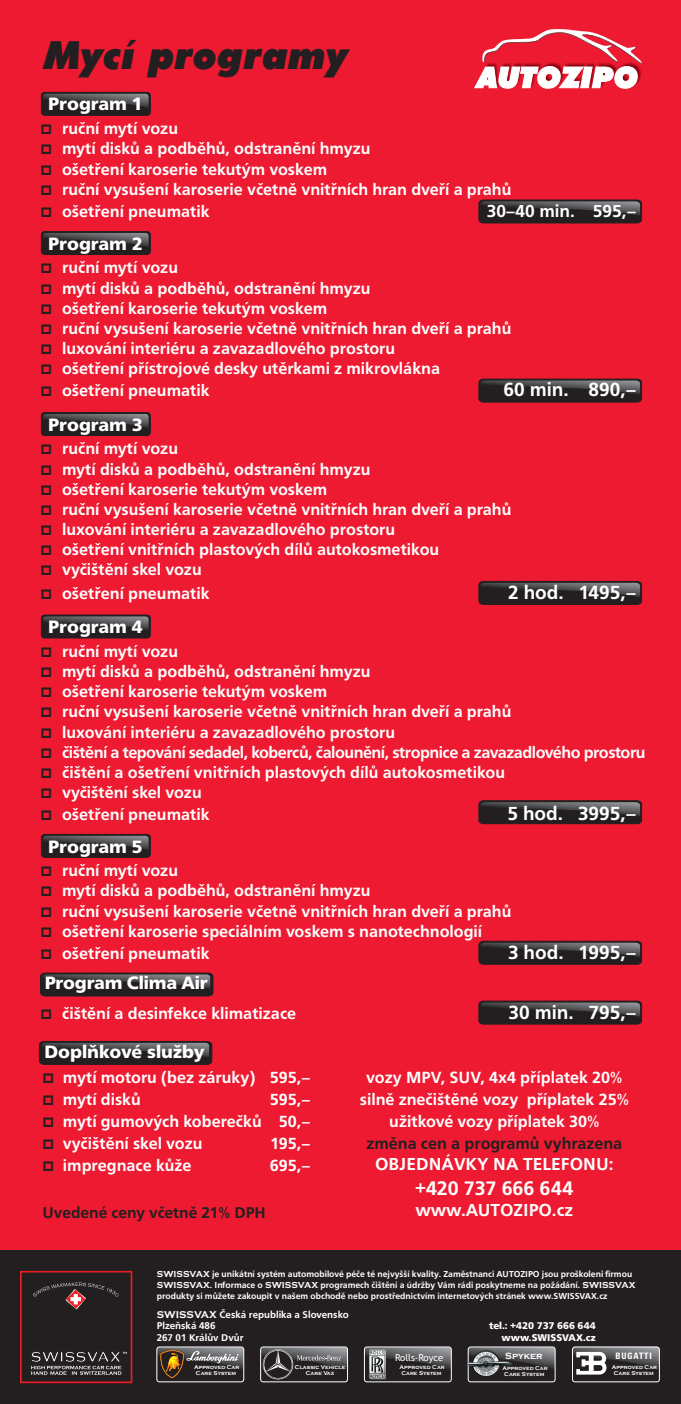
<style>
.page{position:relative;width:681px;height:1404px;background:#fff}
.page>*{position:absolute;margin:0;border:0;box-sizing:border-box;transform-origin:0 0}
.t1{font:italic 900 38.91px "Futura AT";color:#231f20}
.t2{font:500 20.4px "F015 TOT";color:#fff}
.t3{font:500 19.8px "F015 TOT";color:#fff}
.t4{font:700 18.6px "F015 TOT";color:#fff}
.t5{font:500 18px "F015 TOT";color:#fff}
.t6{font:500 16.8px "F015 TOT";color:#fff}
.t7{font:500 16.8px "F015 TOT";letter-spacing:-.03em;color:#fff}
.t8{font:500 16.8px "F015 TOT";color:#231f20}
.t9{font:500 16.2px "F015 TOT";color:#231f20}
.t10{font:500 10.2px "F015 TOT";color:#fff}
.t11{font:700 10.2px "F015 TOT";color:#fff}
.t12{font:700 condensed 9.6px "U001 TOT";letter-spacing:.09em;color:#fff}
.t13{font:9.57px "Trebuchet MS";color:#fff}
.t14{font:700 9.39px "Copperplate TOT";color:#fff}
.t15{font:500 9px/10.8px "F015 TOT";color:#fff}
.t16{font:700 5.67px/5.9px "Copperplate Gothic";color:#fff;text-align:center}
.s1{font-family:"Copperplate TOT";font-weight:700}
</style>
<div class="page">
<div style="left:0;top:0;width:680px;height:1403px;background:#ed1a31"></div>
<svg style="left:474px;top:29px;width:168px;height:59px"></svg>
<svg style="left:40px;top:972px;width:173px;height:23px;background:#301e21"></svg>
<img style="left:42px;top:974px;width:168px;height:14px">
<svg style="left:39px;top:1041px;width:173px;height:23px"></svg>
<img style="left:41px;top:1042px;width:168px;height:15px">
<svg style="left:478px;top:200px;width:163px;height:23px"></svg>
<img style="left:480px;top:201px;width:159px;height:15px">
<svg style="left:478px;top:379px;width:163px;height:23px"></svg>
<img style="left:480px;top:380px;width:159px;height:15px">
<svg style="left:478px;top:581px;width:163px;height:23px"></svg>
<img style="left:480px;top:582px;width:159px;height:15px">
<svg style="left:478px;top:800px;width:163px;height:23px;background:#291f21"></svg>
<img style="left:480px;top:802px;width:159px;height:14px">
<svg style="left:478px;top:941px;width:163px;height:23px"></svg>
<img style="left:480px;top:942px;width:159px;height:15px">
<svg style="left:478px;top:1000px;width:163px;height:24px;background:#321f21"></svg>
<img style="left:480px;top:1002px;width:159px;height:14px">
<div style="left:41px;top:92px;width:109px;height:23px;background:#231f20;border-radius:3px"></div>
<div style="left:41px;top:92px;width:109px;height:23px;border:1px solid #231f20;border-radius:3px"></div>
<img style="left:43px;top:94px;width:106px;height:14px">
<div style="left:41px;top:231px;width:109px;height:23px;background:#231f20;border-radius:3px"></div>
<div style="left:41px;top:231px;width:109px;height:23px;border:1px solid #231f20;border-radius:3px"></div>
<img style="left:43px;top:233px;width:106px;height:14px">
<div style="left:41px;top:412px;width:109px;height:23px;background:#231f20;border-radius:3px"></div>
<div style="left:41px;top:412px;width:109px;height:23px;border:1px solid #231f20;border-radius:3px"></div>
<img style="left:43px;top:414px;width:106px;height:14px">
<div style="left:41px;top:615px;width:109px;height:23px;background:#231f20;border-radius:3px"></div>
<div style="left:41px;top:615px;width:109px;height:23px;border:1px solid #231f20;border-radius:3px"></div>
<img style="left:43px;top:616px;width:106px;height:15px">
<div style="left:41px;top:834px;width:109px;height:23px;background:#231f20;border-radius:3px"></div>
<div style="left:41px;top:834px;width:109px;height:23px;border:1px solid #231f20;border-radius:3px"></div>
<img style="left:43px;top:835px;width:106px;height:15px">
<div style="left:0;top:1249px;width:680px;height:154px;background:#231f20"></div>
<div style="left:20px;top:1270px;width:112px;height:112px;background:#231f20;border:2px solid #ee1d23"></div>
<svg style="left:33px;top:1282px;width:85px;height:27px"></svg>
<svg style="left:31px;top:1351px;width:96px;height:23px"></svg>
<img style="left:158px;top:1348px;width:84px;height:21px">
<svg style="left:260px;top:1346px;width:295px;height:36px"></svg>
<img style="left:369px;top:1349px;width:17px;height:30px">
<svg style="left:159px;top:1348px;width:79px;height:30px"></svg>
<img style="left:468px;top:1349px;width:44px;height:27px">
<div style="left:156px;top:1346px;width:88px;height:35px;border:1px solid #fff;border-radius:3px"></div>
<img style="left:574px;top:1346px;width:85px;height:23px">
<div style="left:572px;top:1346px;width:87px;height:35px;border:1px solid #fff;border-radius:3px"></div>
<svg style="left:576px;top:1351px;width:36px;height:23px"></svg>
<h1 class="t1" style="left:44px;top:31px;width:306px">Mycí programy</h1>
<p class="t4" style="left:48px;top:93px;width:96px">Program 1</p>
<p class="t6" style="left:62px;top:119px;width:117px">ruční mytí vozu</p>
<p class="t6" style="left:62px;top:139px;width:310px">mytí disků a podběhů, odstranění hmyzu</p>
<p class="t6" style="left:62px;top:159px;width:266px">ošetření karoserie tekutým voskem</p>
<p class="t6" style="left:62px;top:179px;width:450px">ruční vysušení karoserie včetně vnitřních hran dveří a prahů</p>
<p class="t6" style="left:62px;top:201px;width:149px">ošetření pneumatik</p>
<p class="t5" style="left:486px;top:200px;width:151px">30–40 min. 595,–</p>
<p class="t4" style="left:48px;top:233px;width:96px">Program 2</p>
<p class="t6" style="left:62px;top:258px;width:117px">ruční mytí vozu</p>
<p class="t6" style="left:62px;top:278px;width:310px">mytí disků a podběhů, odstranění hmyzu</p>
<p class="t6" style="left:62px;top:298px;width:266px">ošetření karoserie tekutým voskem</p>
<p class="t6" style="left:62px;top:318px;width:450px">ruční vysušení karoserie včetně vnitřních hran dveří a prahů</p>
<p class="t6" style="left:62px;top:339px;width:334px">luxování interiéru a zavazadlového prostoru</p>
<p class="t6" style="left:62px;top:359px;width:379px">ošetření přístrojové desky utěrkami z mikrovlákna</p>
<p class="t6" style="left:62px;top:381px;width:149px">ošetření pneumatik</p>
<p class="t3" style="left:503px;top:378px;width:134px">60 min. 890,–</p>
<p class="t4" style="left:48px;top:413px;width:96px">Program 3</p>
<p class="t6" style="left:62px;top:439px;width:117px">ruční mytí vozu</p>
<p class="t6" style="left:62px;top:459px;width:310px">mytí disků a podběhů, odstranění hmyzu</p>
<p class="t6" style="left:62px;top:479px;width:266px">ošetření karoserie tekutým voskem</p>
<p class="t6" style="left:62px;top:499px;width:450px">ruční vysušení karoserie včetně vnitřních hran dveří a prahů</p>
<p class="t6" style="left:62px;top:520px;width:334px">luxování interiéru a zavazadlového prostoru</p>
<p class="t6" style="left:62px;top:540px;width:378px">ošetření vnitřních plastových dílů autokosmetikou</p>
<p class="t6" style="left:62px;top:560px;width:141px">vyčištění skel vozu</p>
<p class="t6" style="left:62px;top:584px;width:149px">ošetření pneumatik</p>
<p class="t3" style="left:508px;top:581px;width:130px">2 hod. 1495,–</p>
<p class="t4" style="left:48px;top:616px;width:96px">Program 4</p>
<p class="t6" style="left:62px;top:641px;width:117px">ruční mytí vozu</p>
<p class="t6" style="left:62px;top:661px;width:310px">mytí disků a podběhů, odstranění hmyzu</p>
<p class="t6" style="left:62px;top:682px;width:266px">ošetření karoserie tekutým voskem</p>
<p class="t6" style="left:62px;top:702px;width:450px">ruční vysušení karoserie včetně vnitřních hran dveří a prahů</p>
<p class="t6" style="left:62px;top:722px;width:334px">luxování interiéru a zavazadlového prostoru</p>
<p class="t7" style="left:62px;top:742px;width:584px">čištění a tepování sedadel, koberců, čalounění, stropnice a zavazadlového prostoru</p>
<p class="t6" style="left:62px;top:762px;width:444px">čištění a ošetření vnitřních plastových dílů autokosmetikou</p>
<p class="t6" style="left:62px;top:782px;width:141px">vyčištění skel vozu</p>
<p class="t6" style="left:62px;top:804px;width:149px">ošetření pneumatik</p>
<p class="t3" style="left:507px;top:802px;width:130px">5 hod. 3995,–</p>
<p class="t4" style="left:48px;top:835px;width:96px">Program 5</p>
<p class="t6" style="left:62px;top:860px;width:117px">ruční mytí vozu</p>
<p class="t6" style="left:62px;top:881px;width:310px">mytí disků a podběhů, odstranění hmyzu</p>
<p class="t6" style="left:62px;top:901px;width:450px">ruční vysušení karoserie včetně vnitřních hran dveří a prahů</p>
<p class="t6" style="left:62px;top:921px;width:421px">ošetření karoserie speciálním voskem s nanotechnologií</p>
<p class="t6" style="left:62px;top:943px;width:149px">ošetření pneumatik</p>
<p class="t3" style="left:508px;top:940px;width:130px">3 hod. 1995,–</p>
<p class="t4" style="left:45px;top:972px;width:164px">Program Clima Air</p>
<p class="t6" style="left:62px;top:1004px;width:235px">čištění a desinfekce klimatizace</p>
<p class="t3" style="left:508px;top:1001px;width:129px">30 min. 795,–</p>
<p class="t4" style="left:44px;top:1040px;width:162px">Doplňkové služby</p>
<p class="t6" style="left:63px;top:1067px;width:249px">mytí motoru (bez záruky) 595,–</p>
<p class="t6" style="left:63px;top:1089px;width:79px">mytí disků</p>
<p class="t6" style="left:270px;top:1089px;width:42px">595,–</p>
<p class="t6" style="left:63px;top:1111px;width:249px">mytí gumových koberečků 50,–</p>
<p class="t6" style="left:63px;top:1133px;width:141px">vyčištění skel vozu</p>
<p class="t6" style="left:270px;top:1133px;width:41px">195,–</p>
<p class="t6" style="left:63px;top:1155px;width:130px">impregnace kůže</p>
<p class="t6" style="left:270px;top:1155px;width:42px">695,–</p>
<p class="t9" style="left:43px;top:1202px;width:225px">Uvedené ceny včetně 21% DPH</p>
<p class="t6" style="left:366px;top:1067px;width:257px">vozy MPV, SUV, 4x4 příplatek 20%</p>
<p class="t6" style="left:359px;top:1089px;width:270px">silně znečištěné vozy příplatek 25%</p>
<p class="t6" style="left:389px;top:1111px;width:211px">užitkové vozy příplatek 30%</p>
<p class="t8" style="left:366px;top:1133px;width:257px">změna cen a programů vyhrazena</p>
<p class="t5" style="left:375px;top:1153px;width:240px">OBJEDNÁVKY NA TELEFONU:</p>
<p class="t2" style="left:415px;top:1176px;width:160px">+420 737 666 644</p>
<p class="t5" style="left:415px;top:1199px;width:159px">www.AUTOZIPO.cz</p>
<p class="t15" style="left:157px;top:1268px;width:480px"><span class="s1">SWISSVAX</span> je unikátní systém automobilové péče té nejvyšší kvality. Zaměstnanci AUTOZIPO jsou proškoleni firmou<br><span class="s1">SWISSVAX</span>. Informace o <span class="s1">SWISSVAX</span> programech čištění a údržby Vám rádi poskytneme na požádání. <span class="s1">SWISSVAX </span>produkty si můžete zakoupit v našem obchodě nebo prostřednictvím internetových stránek www.SWISSVAX.cz</p>
<p class="t10" style="left:157px;top:1308px;width:193px"><span class="s1">SWISSVAX</span> Česká republika a Slovensko</p>
<p class="t10" style="left:157px;top:1319px;width:60px">Plzeňská 486</p>
<p class="t11" style="left:489px;top:1319px;width:108px">tel.: +420 737 666 644</p>
<p class="t10" style="left:157px;top:1331px;width:88px">267 01 Králův Dvůr</p>
<p class="t11" style="left:501px;top:1331px;width:96px">www.SWISSVAX.cz</p>
<p class="t16" style="left:194px;top:1363px;width:47px">Approved Car<br>Care System</p>
<p class="t16" style="left:295px;top:1363px;width:52px">Classic Vehicle<br>Care Vax</p>
<p class="t13" style="left:395px;top:1351px;width:50px">Rolls-Royce</p>
<p class="t16" style="left:399px;top:1363px;width:47px">Approved Car<br>Care System</p>
<p class="t14" style="left:505px;top:1350px;width:39px">Spyker</p>
<p class="t16" style="left:502px;top:1364px;width:47px">Approved Car<br>Care System</p>
<p class="t12" style="left:615px;top:1349px;width:38px">BUGATTI</p>
<p class="t16" style="left:611px;top:1363px;width:47px">Approved Car<br>Care System</p>
</div>
